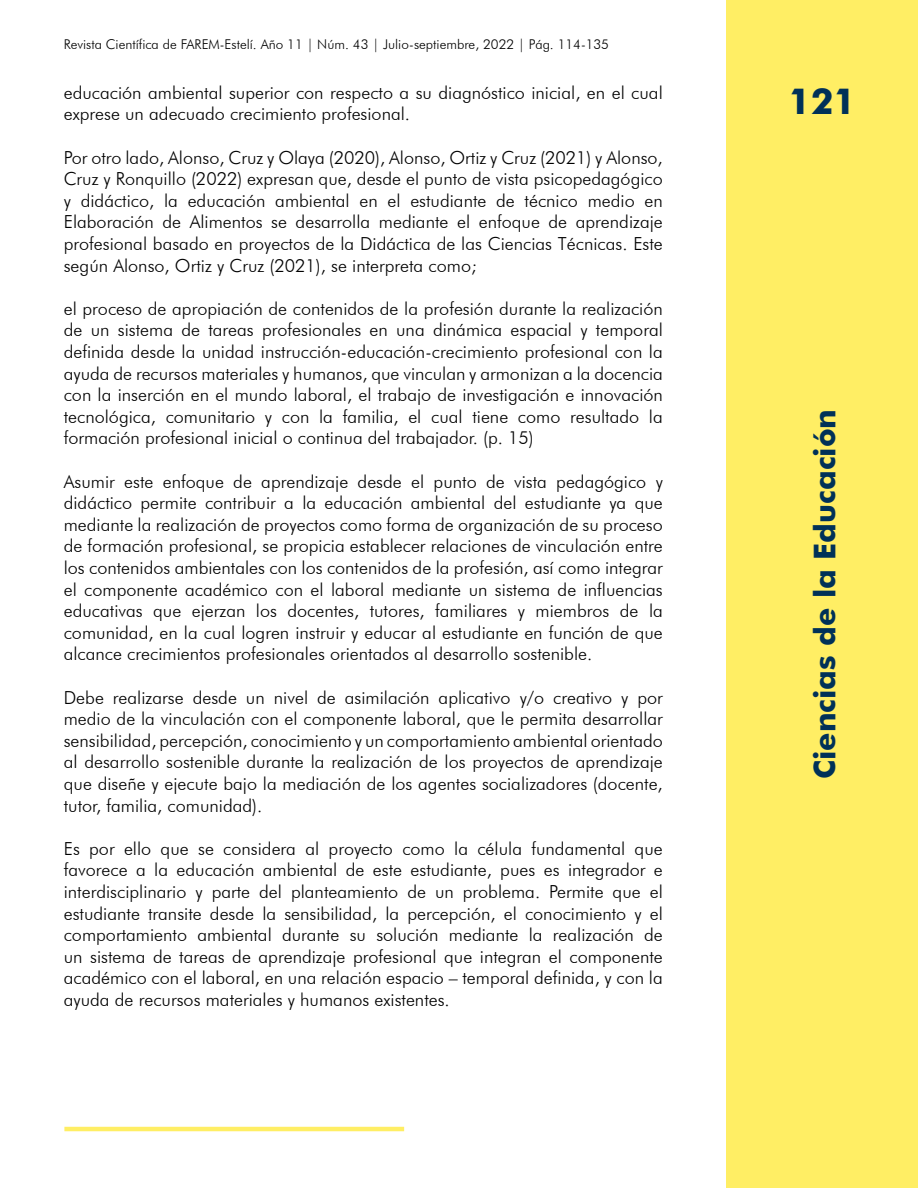
<style>
.page{position:relative;width:918px;height:1188px;background:#fff}
.page>*{position:absolute;margin:0;border:0;box-sizing:border-box;transform-origin:0 0}
.t1{font:700 36px "Futura BT";color:#003158}
.t2{font:700 30px "Futura BT";color:#003158}
.t3{font:300 18px/21.6px "Futura BT";color:#000;text-align:justify}
.t4{font:300 13.5px "Futura BT";color:#000}
</style>
<div class="page">
<div style="left:727px;top:0;width:191px;height:1188px;background:#ffee64"></div>
<hr style="left:64px;top:1127px;width:340px;height:4px;background:#ffee64">
<p class="t4" style="left:64px;top:36px;width:547px">Revista Científica de FAREM-Estelí. Año 11 | Núm. 43 | Julio-septiembre, 2022 | Pág. 114-135</p>
<p class="t3" style="left:64px;top:81px;width:601px">educación ambiental superior con respecto a su diagnóstico inicial, en el cual exprese un adecuado crecimiento profesional.</p>
<p class="t3" style="left:64px;top:146px;width:601px">Por otro lado, Alonso, Cruz y Olaya (2020), Alonso, Ortiz y Cruz (2021) y Alonso, Cruz y Ronquillo (2022) expresan que, desde el punto de vista psicopedagógico y didáctico, la educación ambiental en el estudiante de técnico medio en Elaboración de Alimentos se desarrolla mediante el enfoque de aprendizaje profesional basado en proyectos de la Didáctica de las Ciencias Técnicas. Este según Alonso, Ortiz y Cruz (2021), se interpreta como;</p>
<p class="t3" style="left:64px;top:297px;width:601px">el proceso de apropiación de contenidos de la profesión durante la realización de un sistema de tareas profesionales en una dinámica espacial y temporal definida desde la unidad instrucción-educación-crecimiento profesional con la ayuda de recursos materiales y humanos, que vinculan y armonizan a la docencia con la inserción en el mundo laboral, el trabajo de investigación e innovación tecnológica, comunitario y con la familia, el cual tiene como resultado la formación profesional inicial o continua del trabajador. (p. 15)</p>
<p class="t3" style="left:64px;top:470px;width:601px">Asumir este enfoque de aprendizaje desde el punto de vista pedagógico y didáctico permite contribuir a la educación ambiental del estudiante ya que mediante la realización de proyectos como forma de organización de su proceso de formación profesional, se propicia establecer relaciones de vinculación entre los contenidos ambientales con los contenidos de la profesión, así como integrar el componente académico con el laboral mediante un sistema de influencias educativas que ejerzan los docentes, tutores, familiares y miembros de la comunidad, en la cual logren instruir y educar al estudiante en función de que alcance crecimientos profesionales orientados al desarrollo sostenible.</p>
<p class="t3" style="left:64px;top:686px;width:601px">Debe realizarse desde un nivel de asimilación aplicativo y/o creativo y por medio de la vinculación con el componente laboral, que le permita desarrollar sensibilidad, percepción, conocimiento y un comportamiento ambiental orientado al desarrollo sostenible durante la realización de los proyectos de aprendizaje que diseñe y ejecute bajo la mediación de los agentes socializadores (docente, tutor, familia, comunidad).</p>
<p class="t3" style="left:64px;top:837px;width:601px">Es por ello que se considera al proyecto como la célula fundamental que favorece a la educación ambiental de este estudiante, pues es integrador e interdisciplinario y parte del planteamiento de un problema. Permite que el estudiante transite desde la sensibilidad, la percepción, el conocimiento y el comportamiento ambiental durante su solución mediante la realización de un sistema de tareas de aprendizaje profesional que integran el componente académico con el laboral, en una relación espacio – temporal definida, y con la ayuda de recursos materiales y humanos existentes.</p>
<h1 class="t1" style="left:789px;top:79px;width:69px">121</h1>
<h2 class="t2" style="left:807px;top:779px;width:371px;rotate:-90deg">Ciencias de la Educación</h2>
</div>
